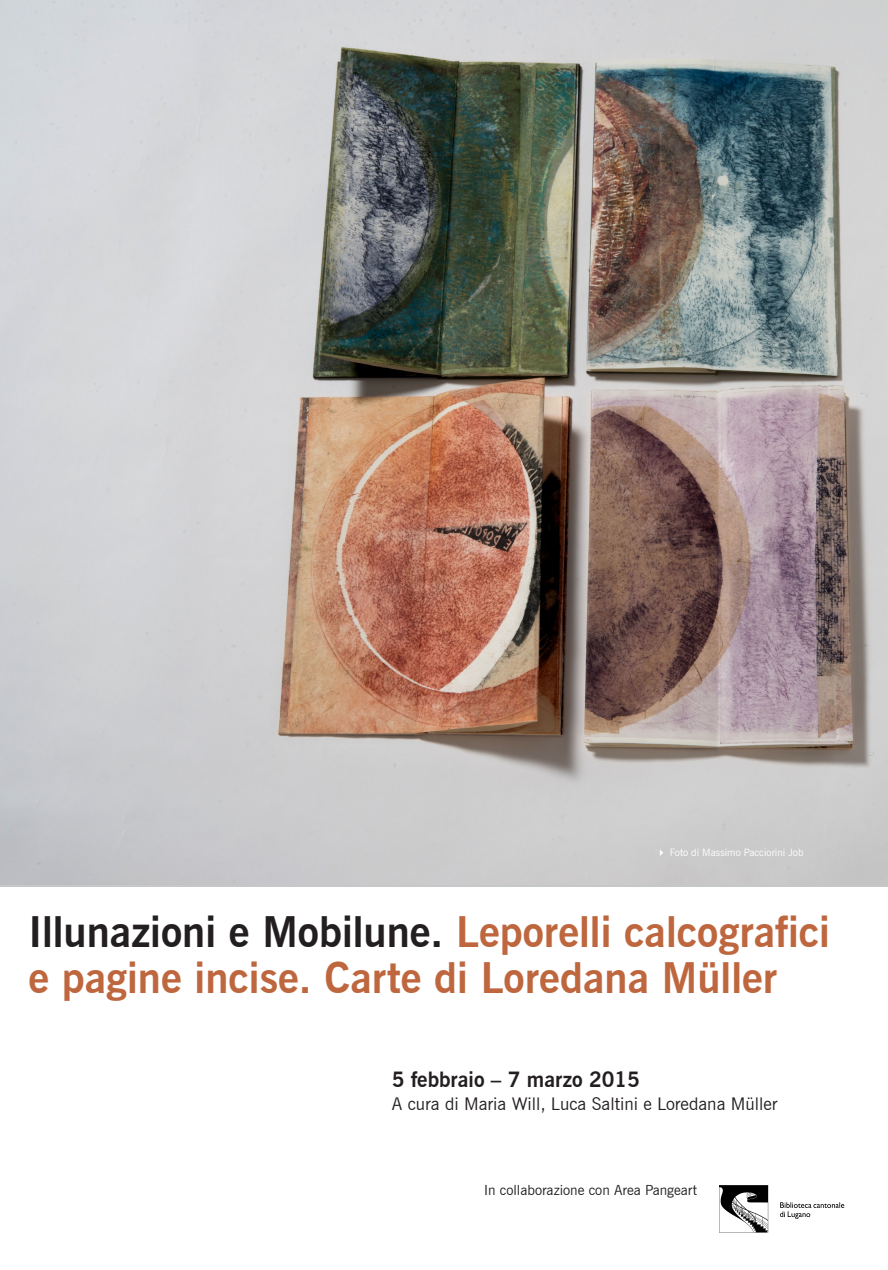
<style>
.page{position:relative;width:888px;height:1270px;background:#fff}
.page>*{position:absolute;margin:0;border:0;box-sizing:border-box;transform-origin:0 0}
.t1{font:700 42px "News Gothic";color:#231f20}
.t2{font:700 42px "News Gothic";color:#be663e}
.t3{font:700 21px "News Gothic";color:#231f20}
.t4{font:17.5px "News Gothic";color:#231f20}
.t5{font:14px "News Gothic";color:#231f20}
.t6{font:10.15px "News Gothic";color:#fff}
.s1{color:#be663e}
</style>
<div class="page">
<img style="left:0;top:0;width:888px;height:885px">
<img style="left:719px;top:1185px;width:126px;height:48px">
<p class="t6" style="left:656px;top:846px;width:149px">✔ Foto di Massimo Pacciorini Job</p>
<p class="t1" style="left:28px;top:907px;width:803px">Illunazioni e Mobilune. <span class="s1">Leporelli calcografici</span></p>
<p class="t2" style="left:28px;top:952px;width:750px">e pagine incise. Carte di Loredana Müller</p>
<p class="t3" style="left:392px;top:1067px;width:250px">5 febbraio – 7 marzo 2015</p>
<p class="t4" style="left:392px;top:1093px;width:387px">A cura di Maria Will, Luca Saltini e Loredana Müller</p>
<p class="t5" style="left:484px;top:1182px;width:214px">In collaborazione con Area Pangeart</p>
</div>
